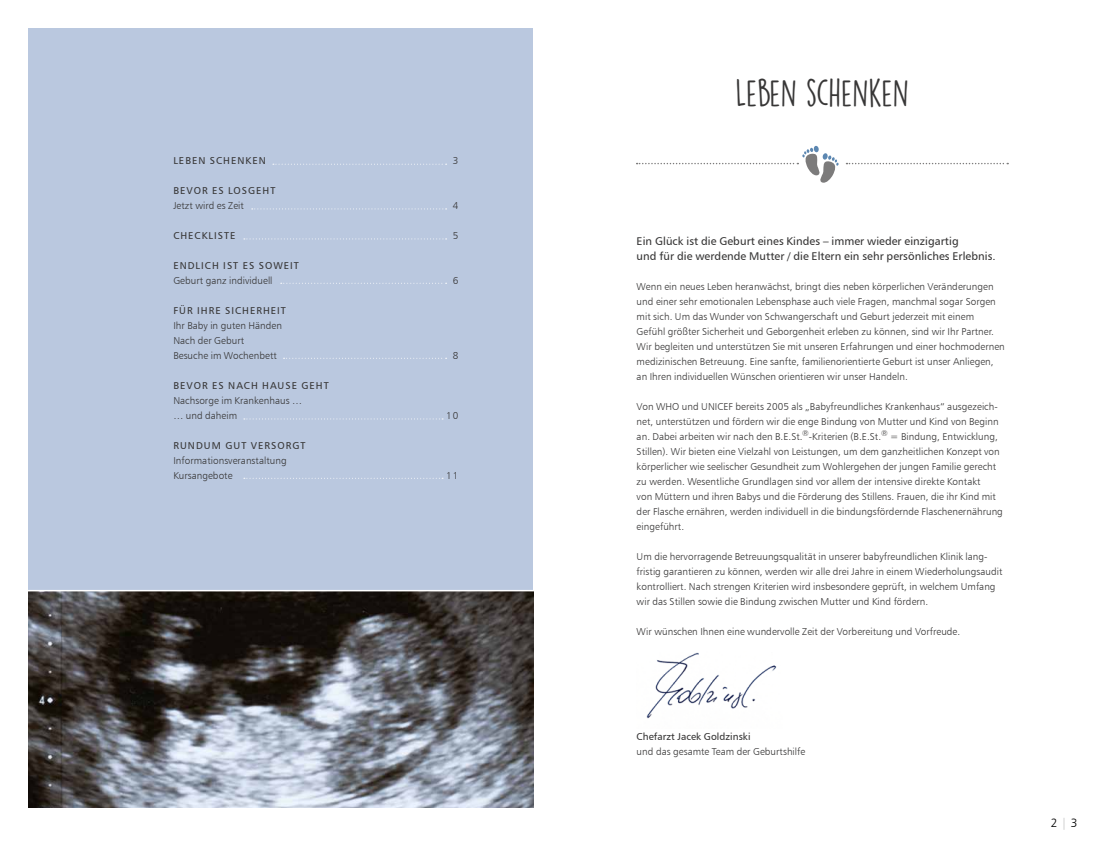
<style>
.page{position:relative;width:1106px;height:842px;background:#fff}
.page>*{position:absolute;margin:0;border:0;box-sizing:border-box;transform-origin:0 0}
.t1{font:34.7px "DK Lemon Yellow Sun";letter-spacing:-.015em;color:#373636}
.t2{font:12px "Humanist 777 BT Light B";color:#000}
.t3{font:11.2px/15px "Humanist 777 BT Roman B";letter-spacing:.005em;color:#373636}
.t4{font:10px/15px "Humanist 777 BT Light B";letter-spacing:.005em;color:#373636}
.t5{font:10px "Humanist 777 BT Roman B";letter-spacing:.1em;color:#373636}
.t6{font:10px "Humanist 777 BT Roman B";letter-spacing:.005em;color:#373636}
.s1{color:#b3b2b2}
</style>
<div class="page">
<div style="left:28px;top:28px;width:505px;height:563px;background:#bac8df"></div>
<svg style="left:846px;top:163px;width:162px;height:1px"></svg>
<img style="left:28px;top:591px;width:505px;height:217px">
<svg style="left:636px;top:146px;width:202px;height:37px"></svg>
<hr style="left:24px;top:590px;width:513px;height:1px;background:#fff">
<svg style="left:273px;top:164px;width:173px;height:1px"></svg>
<svg style="left:252px;top:208px;width:194px;height:1px"></svg>
<svg style="left:244px;top:238px;width:202px;height:1px"></svg>
<svg style="left:281px;top:283px;width:165px;height:1px"></svg>
<svg style="left:283px;top:358px;width:163px;height:1px"></svg>
<svg style="left:244px;top:418px;width:199px;height:1px"></svg>
<svg style="left:244px;top:478px;width:199px;height:1px"></svg>
<img style="left:646px;top:652px;width:131px;height:67px">
<p class="t5" style="left:173px;top:155px;width:94px">LEBEN SCHENKEN</p>
<p class="t5" style="left:173px;top:185px;width:104px">BEVOR ES LOSGEHT</p>
<p class="t4" style="left:173px;top:198px;width:72px">Jetzt wird es Zeit</p>
<p class="t5" style="left:173px;top:230px;width:64px">CHECKLISTE</p>
<p class="t5" style="left:173px;top:260px;width:127px">ENDLICH IST ES SOWEIT</p>
<p class="t4" style="left:173px;top:273px;width:101px">Geburt ganz individuell</p>
<p class="t5" style="left:173px;top:305px;width:114px">FÜR IHRE SICHERHEIT</p>
<p class="t4" style="left:173px;top:318px;width:110px">Ihr Baby in guten Händen<br>Nach der Geburt<br>Besuche im Wochenbett</p>
<p class="t5" style="left:173px;top:380px;width:157px">BEVOR ES NACH HAUSE GEHT</p>
<p class="t4" style="left:173px;top:393px;width:130px">Nachsorge im Krankenhaus … … und daheim</p>
<p class="t5" style="left:173px;top:440px;width:134px">RUNDUM GUT VERSORGT</p>
<p class="t4" style="left:173px;top:453px;width:115px">Informationsveranstaltung<br>Kursangebote</p>
<p class="t4" style="left:453px;top:153px;width:7px">3</p>
<p class="t4" style="left:453px;top:198px;width:7px">4</p>
<p class="t4" style="left:453px;top:228px;width:7px">5</p>
<p class="t4" style="left:453px;top:273px;width:7px">6</p>
<p class="t4" style="left:453px;top:348px;width:7px">8</p>
<p class="t4" style="left:446px;top:408px;width:14px">10</p>
<p class="t4" style="left:446px;top:468px;width:14px">11</p>
<h1 class="t1" style="left:735px;top:71px;width:175px">LEBEN SCHENKEN</h1>
<p class="t3" style="left:636px;top:233px;width:360px">Ein Glück ist die Geburt eines Kindes – immer wieder einzigartig<br>und für die werdende Mutter / die Eltern ein sehr persönliches Erlebnis.</p>
<p class="t4" style="left:636px;top:279px;width:370px">Wenn ein neues Leben heranwächst, bringt dies neben körperlichen Veränderungen und einer sehr emotionalen Lebensphase auch viele Fragen, manchmal sogar Sorgen mit sich. Um das Wunder von Schwangerschaft und Geburt jederzeit mit einem Gefühl größter Sicherheit und Geborgenheit erleben zu können, sind wir Ihr Partner.<br>Wir begleiten und unterstützen Sie mit unseren Erfahrungen und einer hochmodernen medizinischen Betreuung. Eine sanfte, familienorientierte Geburt ist unser Anliegen, an Ihren individuellen Wünschen orientieren wir unser Handeln.</p>
<p class="t4" style="left:636px;top:399px;width:368px">Von WHO und UNICEF bereits 2005 als „Babyfreundliches Krankenhaus“ ausgezeich&shy;net, unterstützen und fördern wir die enge Bindung von Mutter und Kind von Beginn an. Dabei arbeiten wir nach den B.E.St.<sup>®</sup>-Kriterien (B.E.St.<sup>®</sup> = Bindung, Entwicklung, Stillen). Wir bieten eine Vielzahl von Leistungen, um dem ganzheitlichen Konzept von körperlicher wie seelischer Gesundheit zum Wohlergehen der jungen Familie gerecht zu werden. Wesentliche Grundlagen sind vor allem der intensive direkte Kontakt<br>von Müttern und ihren Babys und die Förderung des Stillens. Frauen, die ihr Kind mit der Flasche ernähren, werden individuell in die bindungsfördernde Flaschenernährung eingeführt.</p>
<p class="t4" style="left:636px;top:549px;width:367px">Um die hervorragende Betreuungsqualität in unserer babyfreundlichen Klinik lang&shy;fristig garantieren zu können, werden wir alle drei Jahre in einem Wiederholungsaudit kontrolliert. Nach strengen Kriterien wird insbesondere geprüft, in welchem Umfang wir das Stillen sowie die Bindung zwischen Mutter und Kind fördern.</p>
<p class="t4" style="left:636px;top:624px;width:325px">Wir wünschen Ihnen eine wundervolle Zeit der Vorbereitung und Vorfreude.</p>
<p class="t6" style="left:636px;top:730px;width:115px">Chefarzt Jacek Goldzinski</p>
<p class="t4" style="left:636px;top:744px;width:170px">und das gesamte Team der Geburtshilfe</p>
<p class="t2" style="left:1050px;top:815px;width:28px">2 <span class="s1">|</span> 3</p>
</div>
